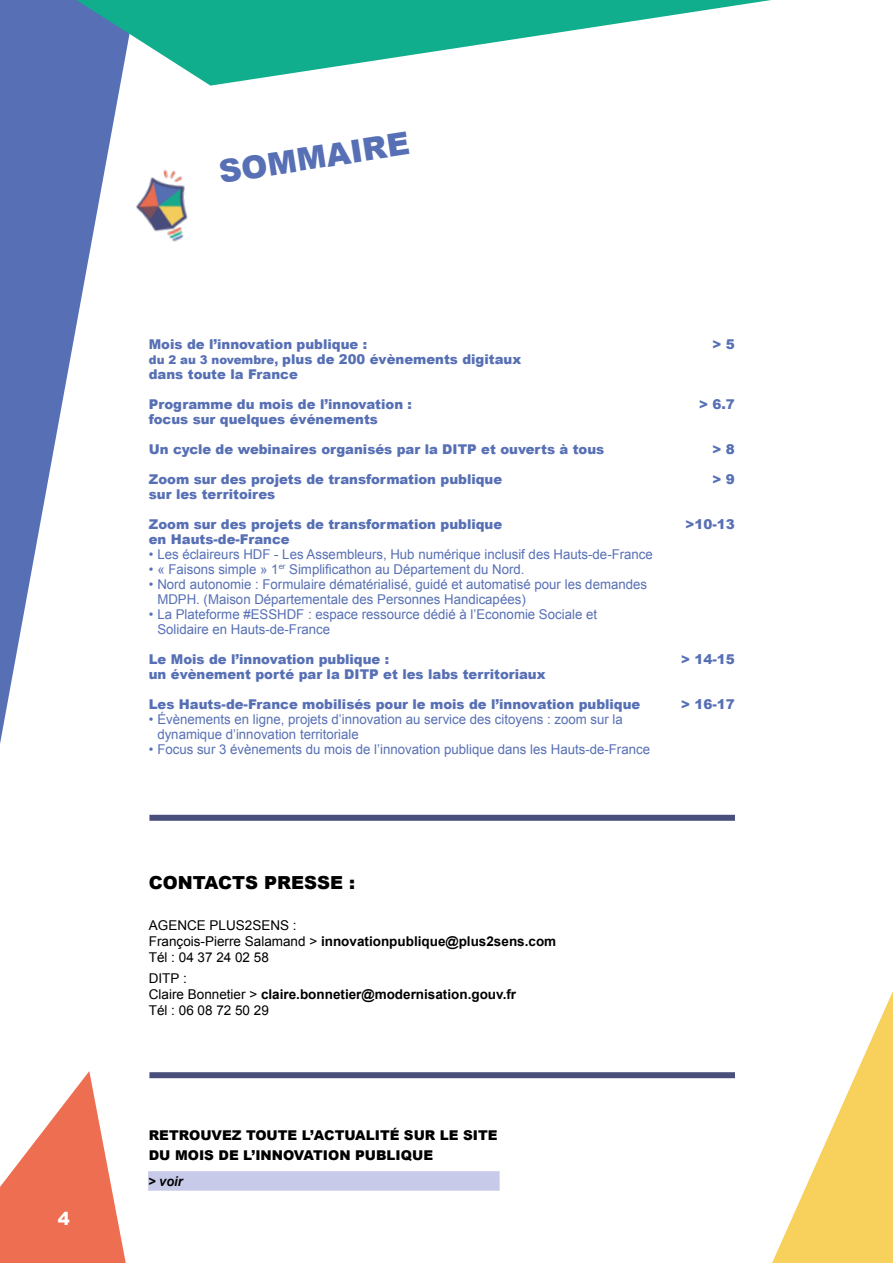
<style>
.page{position:relative;width:893px;height:1263px;background:#fff}
.page>*{position:absolute;margin:0;border:0;box-sizing:border-box;transform-origin:0 0}
.t1{font:900 31.5px "Arial";color:#5770b5}
.t2{font:900 18px "Arial";color:#000}
.t3{font:900 18px "Arial";color:#fff}
.t4{font:13.5px/15px "Arial";color:#5770b5}
.t5{font:900 13.5px/15px "Arial";color:#5770b5}
.t6{font:13.5px/16.2px "Arial";color:#000}
.t7{font:700 13.5px/16.2px "Arial";color:#000}
.t8{font:900 13.5px/20.4px "Arial";color:#000}
.t9{font:italic 700 13.5px "Arial";color:#000;scale:.95 1}
.s1{font-size:12px}
.s2{font-weight:700}
.s3{font-weight:400}
</style>
<div class="page">
<svg style="left:0;top:0;width:120px;height:744px;fill:#5770b5"></svg>
<svg style="left:42px;top:0;width:729px;height:86px"></svg>
<img style="left:136px;top:170px;width:52px;height:72px">
<svg style="left:0;top:1071px;width:126px;height:192px"></svg>
<svg style="left:772px;top:991px;width:121px;height:272px"></svg>
<div style="left:149px;top:815px;width:586px;height:6px;background:#494e7b"></div>
<div style="left:149px;top:1072px;width:586px;height:6px;background:#494e7b"></div>
<div style="left:148px;top:1171px;width:352px;height:20px;background:#c7cae8"></div>
<h2 class="t3" style="left:58px;top:1206px;width:14px">4</h2>
<h1 class="t1" style="left:215px;top:150px;width:194px;rotate:-9deg">SOMMAIRE</h1>
<p class="t5" style="left:149px;top:336px;width:374px">Mois de l’innovation publique :<br><span class="s1">du 2 au 3 novembre,</span> plus de 200 évènements digitaux dans toute la France</p>
<p class="t5" style="left:149px;top:396px;width:265px">Programme du mois de l’innovation : focus sur quelques événements</p>
<p class="t5" style="left:149px;top:441px;width:457px">Un cycle de webinaires organisés par la DITP et ouverts à tous</p>
<p class="t5" style="left:149px;top:471px;width:355px">Zoom sur des projets de transformation publique sur les territoires</p>
<p class="t5" style="left:149px;top:516px;width:355px">Zoom sur des projets de transformation publique en Hauts-de-France</p>
<p class="t4" style="left:149px;top:547px;width:506px">• Les éclaireurs HDF - Les Assembleurs, Hub numérique inclusif des Hauts-de-France</p>
<p class="t4" style="left:149px;top:562px;width:377px">• « Faisons simple » 1<sup>er</sup> Simplificathon au Département du Nord.</p>
<p class="t4" style="left:157px;top:577px;width:491px;text-indent:-9px">• Nord autonomie : Formulaire dématérialisé, guidé et automatisé pour les demandes<br>MDPH. (Maison Départementale des Personnes Handicapées)</p>
<p class="t4" style="left:157px;top:607px;width:441px;text-indent:-9px">• La Plateforme #ESSHDF : espace ressource dédié à l’Economie Sociale et<br>Solidaire en Hauts-de-France</p>
<p class="t5" style="left:149px;top:651px;width:398px">Le Mois de l’innovation publique :<br>un évènement porté par la DITP et les labs territoriaux</p>
<p class="t5" style="left:149px;top:696px;width:493px">Les Hauts-de-France mobilisés pour le mois de l’innovation publique</p>
<p class="t4" style="left:157px;top:712px;width:467px;text-indent:-9px">• Évènements en ligne, projets d’innovation au service des citoyens : zoom sur la dynamique d’innovation territoriale</p>
<p class="t4" style="left:149px;top:742px;width:503px">• Focus sur 3 évènements du mois de l’innovation publique dans les Hauts-de-France</p>
<p class="t5" style="left:712px;top:336px;width:24px">&gt; 5</p>
<p class="t5" style="left:699px;top:396px;width:37px">&gt; 6.7</p>
<p class="t5" style="left:712px;top:441px;width:24px">&gt; 8</p>
<p class="t5" style="left:712px;top:471px;width:24px">&gt; 9</p>
<p class="t5" style="left:685px;top:516px;width:51px">&gt;10-13</p>
<p class="t5" style="left:681px;top:651px;width:55px">&gt; 14-15</p>
<p class="t5" style="left:681px;top:696px;width:55px">&gt; 16-17</p>
<h2 class="t2" style="left:149px;top:869px;width:208px">CONTACTS PRESSE :</h2>
<p class="t6" style="left:149px;top:917px;width:409px">AGENCE PLUS2SENS :<br>François-Pierre Salamand &gt; <span class="s2">innovationpublique@plus2sens.com<br></span>Tél : 04 37 24 02 58</p>
<p class="t7" style="left:149px;top:970px;width:369px"><span class="s3">DITP :<br>Claire Bonnetier &gt;</span> claire.bonnetier@modernisation.gouv.fr<br><span class="s3">Tél : 06 08 72 50 29</span></p>
<p class="t8" style="left:149px;top:1124px;width:350px">RETROUVEZ TOUTE L’ACTUALITÉ SUR LE SITE<br>DU MOIS DE L’INNOVATION PUBLIQUE</p>
<p class="t9" style="left:148px;top:1172px;width:38px">&gt; voir</p>
</div>
